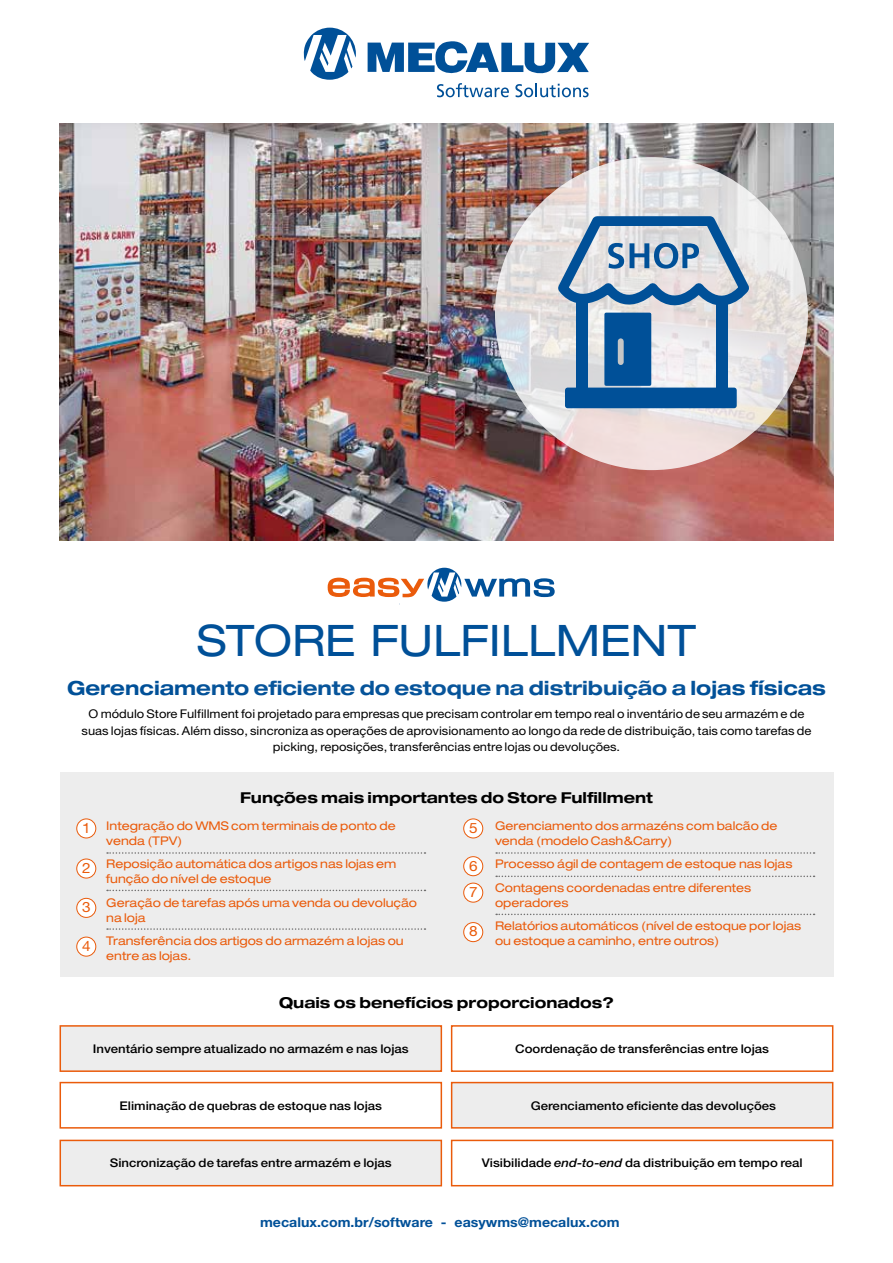
<style>
.page{position:relative;width:893px;height:1263px;background:#fff}
.page>*{position:absolute;margin:0;border:0;box-sizing:border-box;transform-origin:0 0}
.t1{font:expanded 43.5px "Helvetica Neue LT Std";color:#005098}
.t2{font:700 expanded 19.5px "Helvetica Neue LT Std";color:#005098}
.t3{font:700 expanded 15px "Helvetica Neue LT Std";color:#000}
.t4{font:14.25px "Helvetica Neue LT Std";color:#ea5b0b;scale:1.08 1}
.t5{font:700 13.5px "Helvetica Neue LT Std";color:#005098;scale:1.05 1}
.t6{font:expanded 12px/15px "Helvetica Neue LT Std";color:#ea5b0b}
.t7{font:12px/16.5px "Helvetica Neue LT Std";color:#000;text-align:center;scale:1.08 1}
.t8{font:500 12px "Helvetica Neue LT Std";color:#000;scale:1.1 1}
.s1{font-style:italic}
</style>
<div class="page">
<div style="left:60px;top:772px;width:773px;height:204px;background:#ededed"></div>
<div style="left:77px;top:819px;width:19px;height:19px;background:#fff;border-radius:50%"></div>
<div style="left:77px;top:819px;width:19px;height:19px;border:1px solid #ea5b0b;border-radius:50%"></div>
<div style="left:464px;top:819px;width:19px;height:19px;background:#fff;border-radius:50%"></div>
<div style="left:463px;top:819px;width:20px;height:19px;border:1px solid #ea5b0b;border-radius:50%"></div>
<div style="left:77px;top:859px;width:19px;height:19px;background:#fff;border-radius:50%"></div>
<div style="left:77px;top:859px;width:19px;height:19px;border:1px solid #ea5b0b;border-radius:50%"></div>
<div style="left:464px;top:857px;width:19px;height:19px;background:#fff;border-radius:50%"></div>
<div style="left:463px;top:856px;width:20px;height:20px;border:1px solid #ea5b0b;border-radius:50%"></div>
<div style="left:77px;top:898px;width:19px;height:19px;background:#fff;border-radius:50%"></div>
<div style="left:77px;top:898px;width:19px;height:20px;border:1px solid #ea5b0b;border-radius:50%"></div>
<div style="left:464px;top:883px;width:19px;height:19px;background:#fff;border-radius:50%"></div>
<div style="left:463px;top:883px;width:20px;height:19px;border:1px solid #ea5b0b;border-radius:50%"></div>
<div style="left:464px;top:922px;width:19px;height:20px;background:#fff;border-radius:50%"></div>
<div style="left:463px;top:922px;width:20px;height:20px;border:1px solid #ea5b0b;border-radius:50%"></div>
<div style="left:77px;top:937px;width:19px;height:19px;background:#fff;border-radius:50%"></div>
<div style="left:77px;top:937px;width:19px;height:19px;border:1px solid #ea5b0b;border-radius:50%"></div>
<svg style="left:107px;top:852px;width:318px;height:2px"></svg>
<svg style="left:496px;top:852px;width:319px;height:2px"></svg>
<svg style="left:496px;top:875px;width:319px;height:2px"></svg>
<svg style="left:496px;top:914px;width:319px;height:1px"></svg>
<svg style="left:107px;top:890px;width:318px;height:1px"></svg>
<svg style="left:107px;top:928px;width:318px;height:2px"></svg>
<img style="left:60px;top:123px;width:773px;height:417px">
<div style="left:60px;top:1025px;width:382px;height:47px;background:#ededed;border:2px solid #ea5b0b"></div>
<div style="left:451px;top:1025px;width:382px;height:47px;background:#fff;border:2px solid #ea5b0b"></div>
<div style="left:60px;top:1082px;width:382px;height:46px;background:#fff;border:2px solid #ea5b0b"></div>
<div style="left:451px;top:1082px;width:382px;height:46px;background:#ededed;border:2px solid #ea5b0b"></div>
<div style="left:60px;top:1140px;width:382px;height:46px;background:#ededed;border:2px solid #ea5b0b"></div>
<div style="left:451px;top:1140px;width:382px;height:46px;background:#fff;border:2px solid #ea5b0b"></div>
<svg style="left:495px;top:157px;width:313px;height:313px;background:#e7e2e3"></svg>
<div style="left:576px;top:300px;width:12px;height:91px;background:#005098"></div>
<div style="left:604px;top:313px;width:47px;height:73px;background:#005098;border:3px solid #005098"></div>
<div style="left:565px;top:388px;width:172px;height:20px;background:#005098;border-radius:3px"></div>
<div style="left:716px;top:300px;width:11px;height:91px;background:#005098"></div>
<div style="left:618px;top:341px;width:6px;height:21px;background:#c6c6c6"></div>
<svg style="left:549px;top:211px;width:205px;height:118px;background:#a2b6cb"></svg>
<svg style="left:328px;top:568px;width:227px;height:34px"></svg>
<svg style="left:303px;top:28px;width:53px;height:52px"></svg>
<svg style="left:368px;top:41px;width:221px;height:33px"></svg>
<svg style="left:437px;top:83px;width:72px;height:14px"></svg>
<svg style="left:515px;top:83px;width:74px;height:14px"></svg>
<h1 class="t1" style="left:197px;top:614px;width:500px">STORE FULFILLMENT</h1>
<h2 class="t2" style="left:67px;top:675px;width:760px">Gerenciamento eficiente do estoque na distribuição a lojas físicas</h2>
<p class="t7" style="left:82px;top:705px;width:677px">O módulo Store Fulfillment foi projetado para empresas que precisam controlar em tempo real o inventário de seu armazém e de suas lojas físicas. Além disso, sincroniza as operações de aprovisionamento ao longo da rede de distribuição, tais como tarefas de picking, reposições, transferências entre lojas ou devoluções.</p>
<p class="t3" style="left:240px;top:788px;width:414px">Funções mais importantes do Store Fulfillment</p>
<p class="t6" style="left:106px;top:818px;width:291px">Integração do WMS com terminais de ponto de venda (TPV)</p>
<p class="t6" style="left:106px;top:856px;width:292px">Reposição automática dos artigos nas lojas em função do nível de estoque</p>
<p class="t6" style="left:106px;top:895px;width:312px">Geração de tarefas após uma venda ou devolução na loja</p>
<p class="t6" style="left:106px;top:933px;width:299px">Transferência dos artigos do armazém a lojas ou entre as lojas.</p>
<p class="t6" style="left:495px;top:818px;width:284px">Gerenciamento dos armazéns com balcão de venda (modelo Cash&amp;Carry)</p>
<p class="t6" style="left:495px;top:852px;width:299px;line-height:23.5px">Processo ágil de contagem de estoque nas lojas<br>Contagens coordenadas entre diferentes</p>
<p class="t6" style="left:495px;top:891px;width:308px;line-height:23.5px">operadores<br>Relatórios automáticos (nível de estoque por lojas</p>
<p class="t6" style="left:495px;top:933px;width:226px">ou estoque a caminho, entre outros)</p>
<p class="t4" style="left:82px;top:819px;width:9px">1</p>
<p class="t4" style="left:469px;top:819px;width:9px">5</p>
<p class="t4" style="left:82px;top:859px;width:9px">2</p>
<p class="t4" style="left:469px;top:857px;width:9px">6</p>
<p class="t4" style="left:82px;top:899px;width:9px">3</p>
<p class="t4" style="left:469px;top:883px;width:9px">7</p>
<p class="t4" style="left:469px;top:923px;width:9px">8</p>
<p class="t4" style="left:82px;top:937px;width:9px">4</p>
<p class="t3" style="left:279px;top:993px;width:336px">Quais os benefícios proporcionados?</p>
<p class="t8" style="left:93px;top:1041px;width:289px">Inventário sempre atualizado no armazém e nas lojas</p>
<p class="t8" style="left:515px;top:1041px;width:232px">Coordenação de transferências entre lojas</p>
<p class="t8" style="left:120px;top:1098px;width:240px">Eliminação de quebras de estoque nas lojas</p>
<p class="t8" style="left:531px;top:1098px;width:224px">Gerenciamento eficiente das devoluções</p>
<p class="t8" style="left:110px;top:1156px;width:258px">Sincronização de tarefas entre armazém e lojas</p>
<p class="t8" style="left:482px;top:1156px;width:293px">Visibilidade <span class="s1">end-to-end</span> da distribuição em tempo real</p>
<p class="t5" style="left:260px;top:1213px;width:344px">mecalux.com.br/software - easywms@mecalux.com</p>
</div>
